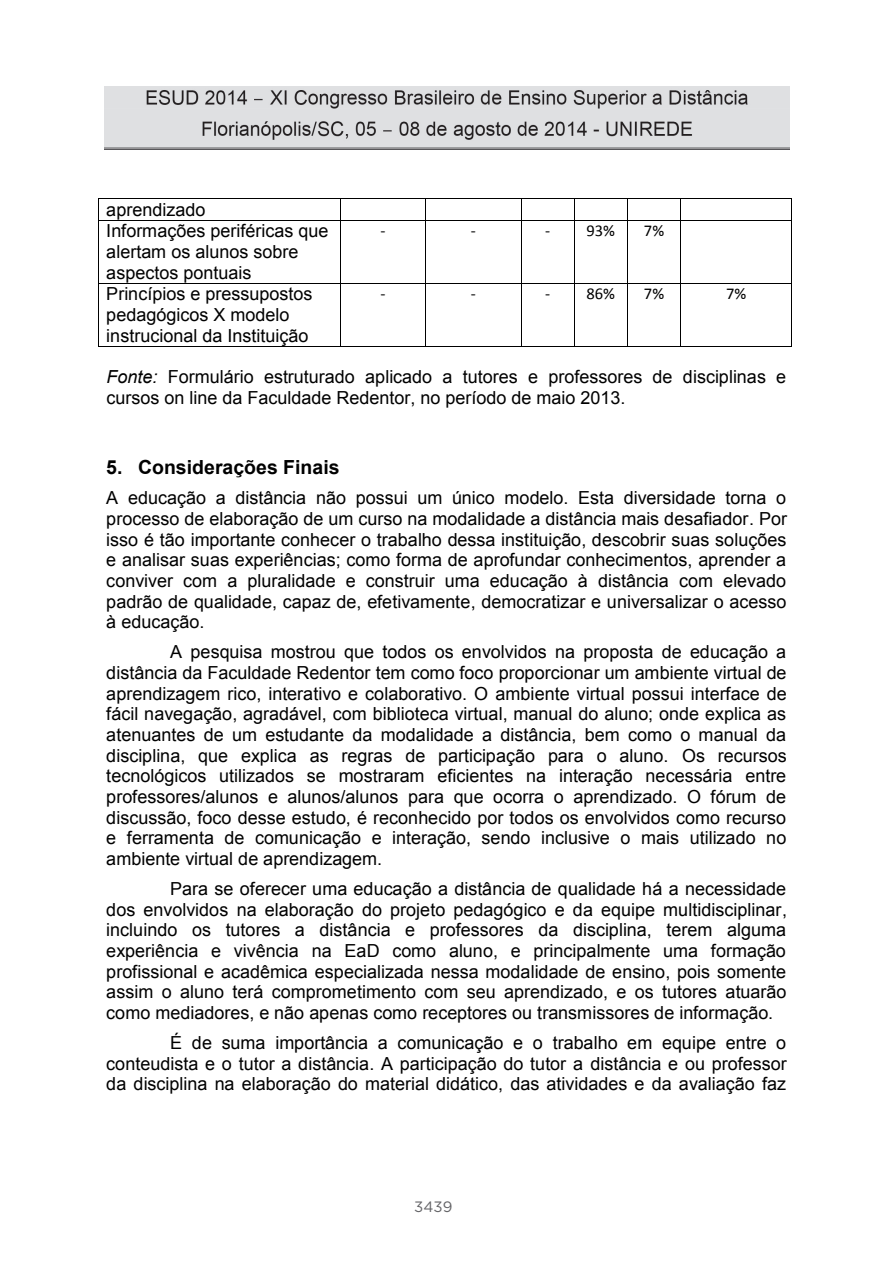
<style>
.page{position:relative;width:893px;height:1263px;background:#fff}
.page>*{position:absolute;margin:0;border:0;box-sizing:border-box;transform-origin:0 0}
.t1{font:700 19.5px "Arial";color:#000}
.t2{font:18px/20.7px "Arial";color:#000;text-align:justify}
.t3{font:16.5px "Calibri";color:#000}
.t4{font:15px "Gotham";color:#636366}
.s1{font-style:italic}
</style>
<div class="page">
<img style="left:104px;top:86px;width:685px;height:63px">
<hr style="left:99px;top:199px;width:241px;height:1px;background:#000">
<hr style="left:341px;top:199px;width:84px;height:1px;background:#000">
<hr style="left:426px;top:199px;width:95px;height:1px;background:#000">
<hr style="left:521px;top:199px;width:53px;height:1px;background:#000">
<hr style="left:575px;top:199px;width:52px;height:1px;background:#000">
<hr style="left:628px;top:199px;width:52px;height:1px;background:#000">
<hr style="left:681px;top:199px;width:110px;height:1px;background:#000">
<svg style="left:98px;top:199px;width:1px;height:22px"></svg>
<hr style="left:99px;top:220px;width:241px;height:1px;background:#000">
<svg style="left:340px;top:199px;width:1px;height:22px"></svg>
<hr style="left:341px;top:220px;width:84px;height:1px;background:#000">
<svg style="left:425px;top:199px;width:1px;height:22px"></svg>
<hr style="left:426px;top:220px;width:95px;height:1px;background:#000">
<svg style="left:521px;top:200px;width:1px;height:20px"></svg>
<hr style="left:521px;top:220px;width:53px;height:1px;background:#000">
<svg style="left:574px;top:199px;width:1px;height:22px"></svg>
<hr style="left:575px;top:220px;width:52px;height:1px;background:#000">
<svg style="left:627px;top:199px;width:1px;height:22px"></svg>
<hr style="left:628px;top:220px;width:52px;height:1px;background:#000">
<svg style="left:680px;top:199px;width:1px;height:22px"></svg>
<hr style="left:681px;top:220px;width:110px;height:1px;background:#000">
<svg style="left:791px;top:199px;width:1px;height:22px"></svg>
<hr style="left:98px;top:221px;width:1px;height:62px;background:#000">
<hr style="left:340px;top:221px;width:1px;height:62px;background:#000">
<hr style="left:425px;top:221px;width:1px;height:62px;background:#000">
<hr style="left:521px;top:221px;width:1px;height:62px;background:#000">
<hr style="left:574px;top:221px;width:1px;height:62px;background:#000">
<hr style="left:627px;top:221px;width:1px;height:62px;background:#000">
<hr style="left:680px;top:221px;width:1px;height:62px;background:#000">
<hr style="left:791px;top:221px;width:1px;height:62px;background:#000">
<hr style="left:99px;top:283px;width:241px;height:1px;background:#000">
<hr style="left:341px;top:283px;width:84px;height:1px;background:#000">
<hr style="left:426px;top:283px;width:95px;height:1px;background:#000">
<hr style="left:521px;top:283px;width:53px;height:1px;background:#000">
<hr style="left:575px;top:283px;width:52px;height:1px;background:#000">
<hr style="left:628px;top:283px;width:52px;height:1px;background:#000">
<hr style="left:681px;top:283px;width:110px;height:1px;background:#000">
<hr style="left:98px;top:284px;width:1px;height:62px;background:#000">
<hr style="left:99px;top:346px;width:241px;height:1px;background:#000">
<hr style="left:340px;top:284px;width:1px;height:62px;background:#000">
<hr style="left:341px;top:346px;width:84px;height:1px;background:#000">
<hr style="left:425px;top:284px;width:1px;height:62px;background:#000">
<hr style="left:426px;top:346px;width:95px;height:1px;background:#000">
<hr style="left:521px;top:284px;width:1px;height:62px;background:#000">
<hr style="left:521px;top:346px;width:53px;height:1px;background:#000">
<hr style="left:574px;top:284px;width:1px;height:62px;background:#000">
<hr style="left:575px;top:346px;width:52px;height:1px;background:#000">
<hr style="left:627px;top:284px;width:1px;height:62px;background:#000">
<hr style="left:628px;top:346px;width:52px;height:1px;background:#000">
<hr style="left:680px;top:284px;width:1px;height:62px;background:#000">
<hr style="left:681px;top:346px;width:110px;height:1px;background:#000">
<hr style="left:791px;top:284px;width:1px;height:62px;background:#000">
<p class="t2" style="left:106px;top:199px;width:224px;text-align:left">aprendizado<br>Informações periféricas que alertam os alunos sobre aspectos pontuais</p>
<p class="t3" style="left:380px;top:220px;width:7px">-</p>
<p class="t3" style="left:471px;top:220px;width:7px">-</p>
<p class="t3" style="left:545px;top:220px;width:71px">- 93%</p>
<p class="t3" style="left:644px;top:220px;width:22px">7%</p>
<p class="t2" style="left:106px;top:284px;width:208px;text-align:left">Princípios e pressupostos pedagógicos X modelo instrucional da Instituição</p>
<p class="t3" style="left:380px;top:283px;width:7px">-</p>
<p class="t3" style="left:471px;top:283px;width:7px">-</p>
<p class="t3" style="left:545px;top:283px;width:71px">- 86%</p>
<p class="t3" style="left:644px;top:283px;width:22px">7%</p>
<p class="t3" style="left:726px;top:283px;width:22px">7%</p>
<p class="t2" style="left:106px;top:367px;width:681px"><span class="s1">Fonte:</span> Formulário estruturado aplicado a tutores e professores de disciplinas e cursos on line da Faculdade Redentor, no período de maio 2013.</p>
<p class="t1" style="left:106px;top:454px;width:235px">5. Considerações Finais</p>
<p class="t2" style="left:106px;top:488px;width:682px">A educação a distância não possui um único modelo. Esta diversidade torna o processo de elaboração de um curso na modalidade a distância mais desafiador. Por isso é tão importante conhecer o trabalho dessa instituição, descobrir suas soluções e analisar suas experiências; como forma de aprofundar conhecimentos, aprender a conviver com a pluralidade e construir uma educação à distância com elevado padrão de qualidade, capaz de, efetivamente, democratizar e universalizar o acesso à educação.</p>
<p class="t2" style="left:106px;top:641px;width:682px;text-indent:64px">A pesquisa mostrou que todos os envolvidos na proposta de educação a distância da Faculdade Redentor tem como foco proporcionar um ambiente virtual de aprendizagem rico, interativo e colaborativo. O ambiente virtual possui interface de fácil navegação, agradável, com biblioteca virtual, manual do aluno; onde explica as atenuantes de um estudante da modalidade a distância, bem como o manual da disciplina, que explica as regras de participação para o aluno. Os recursos tecnológicos utilizados se mostraram eficientes na interação necessária entre professores/alunos e alunos/alunos para que ocorra o aprendizado. O fórum de discussão, foco desse estudo, é reconhecido por todos os envolvidos como recurso e ferramenta de comunicação e interação, sendo inclusive o mais utilizado no ambiente virtual de aprendizagem.</p>
<p class="t2" style="left:106px;top:878px;width:682px;text-indent:64px">Para se oferecer uma educação a distância de qualidade há a necessidade dos envolvidos na elaboração do projeto pedagógico e da equipe multidisciplinar, incluindo os tutores a distância e professores da disciplina, terem alguma experiência e vivência na EaD como aluno, e principalmente uma formação profissional e acadêmica especializada nessa modalidade de ensino, pois somente assim o aluno terá comprometimento com seu aprendizado, e os tutores atuarão como mediadores, e não apenas como receptores ou transmissores de informação.</p>
<p class="t2" style="left:106px;top:1032px;width:682px;text-indent:64px">É de suma importância a comunicação e o trabalho em equipe entre o conteudista e o tutor a distância. A participação do tutor a distância e ou professor da disciplina na elaboração do material didático, das atividades e da avaliação faz</p>
<p class="t4" style="left:414px;top:1197px;width:40px">3439</p>
</div>
